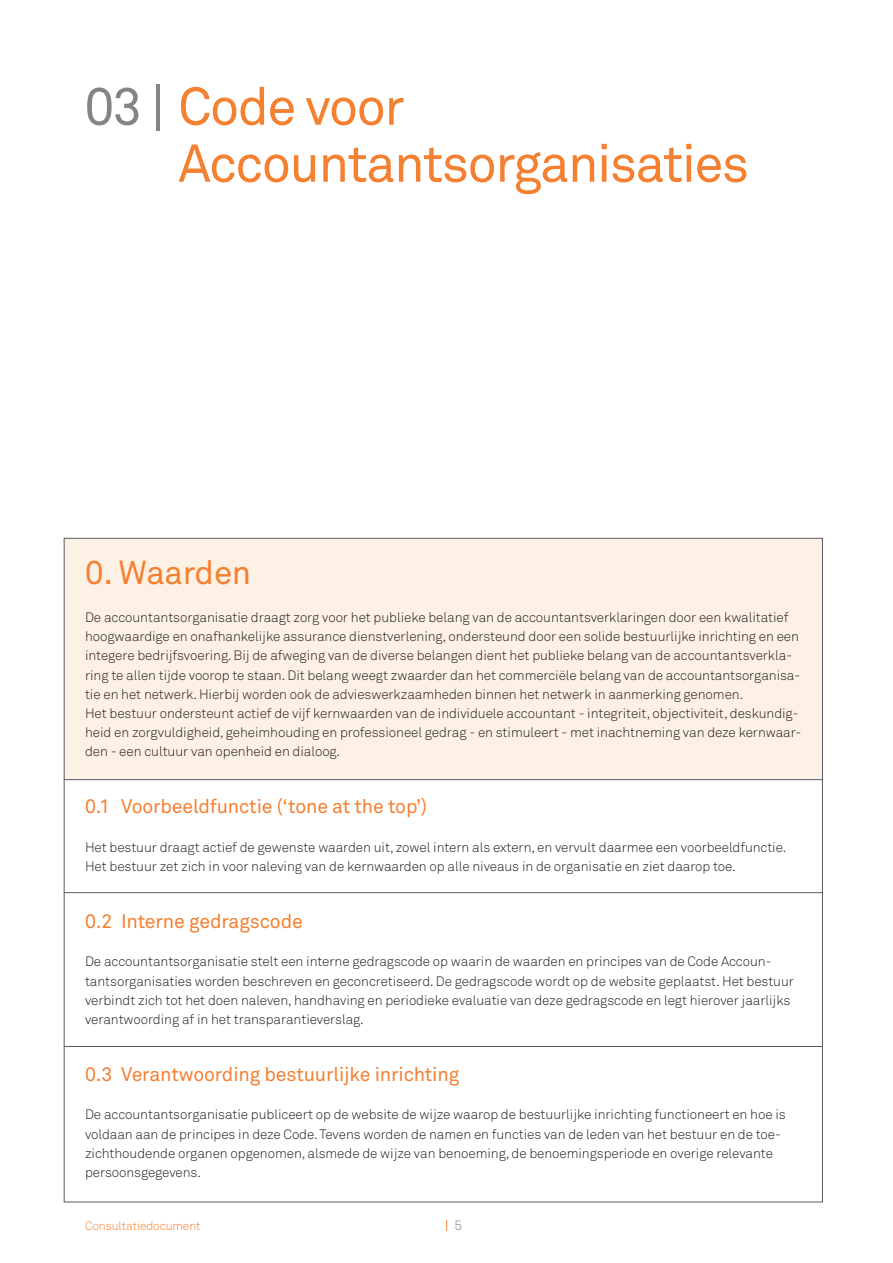
<style>
.page{position:relative;width:893px;height:1263px;background:#fff}
.page>*{position:absolute;margin:0;border:0;box-sizing:border-box;transform-origin:0 0}
.t1{font:52.5px/57px "Akkurat";letter-spacing:-.03em;color:#f48031}
.t2{font:33px "Akkurat";letter-spacing:-.01em;color:#f48031}
.t3{font:19.5px "Akkurat";letter-spacing:-.01em;color:#f48031}
.t4{font:300 13.5px/19.2px "Akkurat";letter-spacing:-.005em;color:#231f20}
.t5{font:300 13.5px "Akkurat";color:#838487}
.t6{font:300 12px "Akkurat";letter-spacing:-.01em;color:#f48031}
.s1{color:#838487}
</style>
<div class="page">
<div style="left:64px;top:538px;width:758px;height:242px;background:#fdf0e4"></div>
<hr style="left:64px;top:779px;width:758px;height:1px;background:#575c64">
<hr style="left:64px;top:892px;width:758px;height:1px;background:#575c64">
<hr style="left:64px;top:1046px;width:758px;height:1px;background:#575c64">
<h1 class="t1" style="left:178px;top:77px;width:572px;text-indent:-94px"><span class="s1">03 |</span> Code voor<br>Accountantsorganisaties</h1>
<h2 class="t2" style="left:85px;top:552px;width:168px">0. Waarden</h2>
<p class="t4" style="left:85px;top:607px;width:718px">De accountantsorganisatie draagt zorg voor het publieke belang van de accountantsverklaringen door een kwalitatief hoogwaardige en onafhankelijke assurance dienstverlening, ondersteund door een solide bestuurlijke inrichting en een integere bedrijfsvoering. Bij de afweging van de diverse belangen dient het publieke belang van de accountantsverkla&shy;ring te allen tijde voorop te staan. Dit belang weegt zwaarder dan het commerciële belang van de accountantsorganisa&shy;tie en het netwerk. Hierbij worden ook de advieswerkzaamheden binnen het netwerk in aanmerking genomen.<br>Het bestuur ondersteunt actief de vijf kernwaarden van de individuele accountant - integriteit, objectiviteit, deskundig&shy;heid en zorgvuldigheid, geheimhouding en professioneel gedrag - en stimuleert - met inachtneming van deze kernwaar&shy;den - een cultuur van openheid en dialoog.</p>
<h3 class="t3" style="left:85px;top:794px;width:344px">0.1 Voorbeeldfunctie (‘tone at the top’)</h3>
<p class="t4" style="left:85px;top:837px;width:703px">Het bestuur draagt actief de gewenste waarden uit, zowel intern als extern, en vervult daarmee een voorbeeldfunctie.<br>Het bestuur zet zich in voor naleving van de kernwaarden op alle niveaus in de organisatie en ziet daarop toe.</p>
<h3 class="t3" style="left:85px;top:909px;width:219px">0.2 Interne gedragscode</h3>
<p class="t4" style="left:85px;top:952px;width:710px">De accountantsorganisatie stelt een interne gedragscode op waarin de waarden en principes van de Code Accoun&shy;tantsorganisaties worden beschreven en geconcretiseerd. De gedragscode wordt op de website geplaatst. Het bestuur verbindt zich tot het doen naleven, handhaving en periodieke evaluatie van deze gedragscode en legt hierover jaarlijks verantwoording af in het transparantieverslag.</p>
<h3 class="t3" style="left:85px;top:1062px;width:376px">0.3 Verantwoording bestuurlijke inrichting</h3>
<p class="t4" style="left:85px;top:1105px;width:702px">De accountantsorganisatie publiceert op de website de wijze waarop de bestuurlijke inrichting functioneert en hoe is voldaan aan de principes in deze Code. Tevens worden de namen en functies van de leden van het bestuur en de toe&shy;zichthoudende organen opgenomen, alsmede de wijze van benoeming, de benoemingsperiode en overige relevante persoonsgegevens.</p>
<p class="t6" style="left:85px;top:1218px;width:117px">Consultatiedocument</p>
<p class="t5" style="left:454px;top:1217px;width:9px">5</p>
</div>
